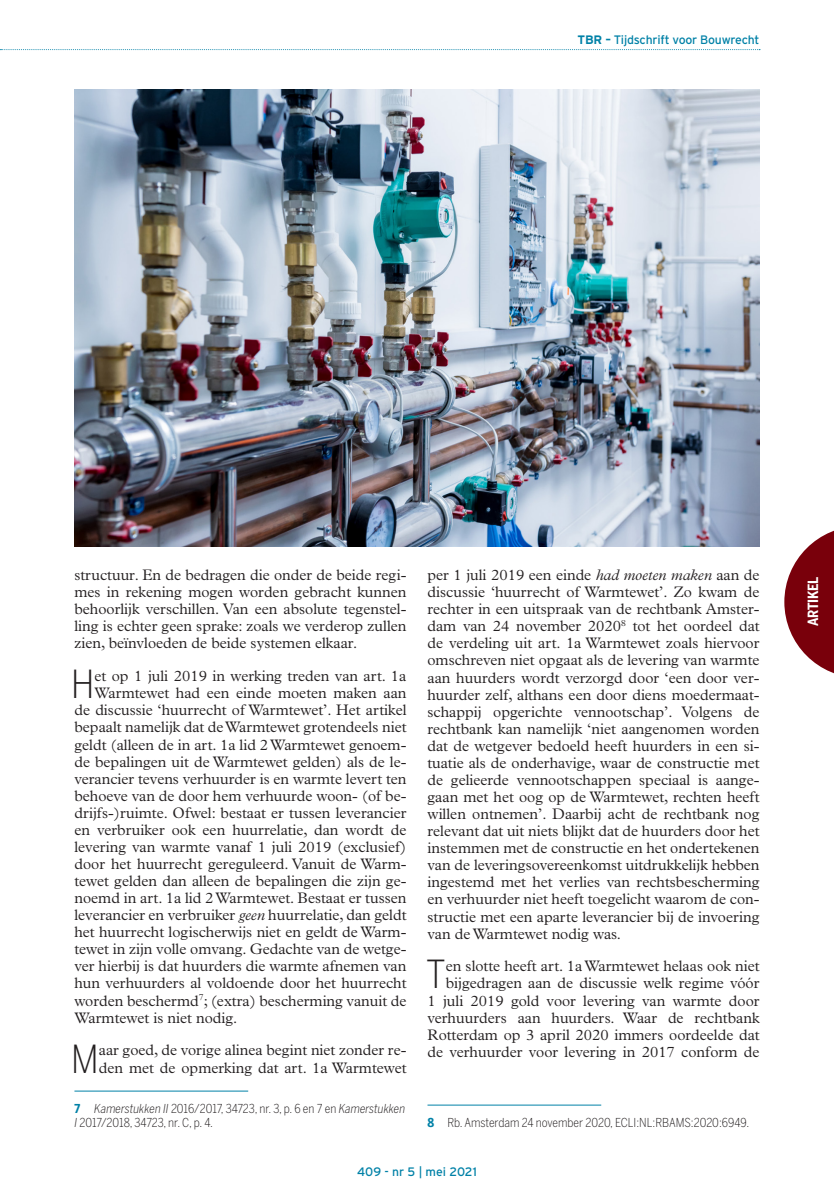
<style>
.page{position:relative;width:834px;height:1201px;background:#fff}
.page>*{position:absolute;margin:0;border:0;box-sizing:border-box;transform-origin:0 0}
.alinea_eerste_alinea{font:300 38.32px "Benton Sans Cond";color:#231f20}
.alinea_eerste_alinea-2{font:300 15.4px/17.2px "Plantin Std";color:#231f20;text-align:justify}
.t1{font:700 14px "Benton Sans Cond";letter-spacing:-.02em;color:#fff}
.voetnoot{font:300 12.25px/14px "Benton Sans Cond";letter-spacing:-.005em;color:#231f20}
.t2{font:12.25px "Interstate";letter-spacing:-.02em;color:#0081a7}
.t3{font:12.25px "Interstate";color:#0081a7}
.s1{font-weight:700}
.s2{font-style:italic}
.s3{font-weight:700;color:#0081a7}
</style>
<div class="page">
<svg style="left:0;top:49px;width:760px;height:1px"></svg>
<svg style="left:784px;top:531px;width:49px;height:142px"></svg>
<img style="left:74px;top:89px;width:685px;height:457px">
<hr style="left:74px;top:1090px;width:174px;height:1px;background:#0081a7">
<hr style="left:427px;top:1104px;width:174px;height:1px;background:#0081a7">
<p class="t2" style="left:577px;top:32px;width:183px"><span class="s1">TBR –</span> Tijdschrift voor Bouwrecht</p>
<p class="alinea_eerste_alinea-2" style="left:74px;top:566px;width:333px">structuur. En de bedragen die onder de beide regi&shy;mes in rekening mogen worden gebracht kunnen behoorlijk verschillen. Van een absolute tegenstel&shy;ling is echter geen sprake: zoals we verderop zullen zien, beïnvloeden de beide systemen elkaar.</p>
<p class="alinea_eerste_alinea" style="left:71px;top:662px;width:25px">H</p>
<p class="alinea_eerste_alinea-2" style="left:94px;top:667px;width:313px">et op 1 juli 2019 in werking treden van art. 1a</p>
<p class="alinea_eerste_alinea-2" style="left:94px;top:684px;width:313px">Warmtewet had een einde moeten maken aan</p>
<p class="alinea_eerste_alinea-2" style="left:74px;top:701px;width:333px">de discussie ‘huurrecht of Warmtewet’. Het artikel</p>
<p class="alinea_eerste_alinea-2" style="left:74px;top:718px;width:333px">bepaalt namelijk dat de Warmtewet grotendeels niet</p>
<p class="alinea_eerste_alinea-2" style="left:74px;top:736px;width:333px">geldt (alleen de in art. 1a lid 2 Warmtewet genoem-</p>
<p class="alinea_eerste_alinea-2" style="left:74px;top:753px;width:333px">de bepalingen uit de Warmtewet gelden) als de le-</p>
<p class="alinea_eerste_alinea-2" style="left:74px;top:770px;width:333px">verancier tevens verhuurder is en warmte levert ten</p>
<p class="alinea_eerste_alinea-2" style="left:74px;top:787px;width:333px">behoeve van de door hem verhuurde woon- (of be-</p>
<p class="alinea_eerste_alinea-2" style="left:74px;top:804px;width:333px">drijfs-)ruimte. Ofwel: bestaat er tussen leverancier</p>
<p class="alinea_eerste_alinea-2" style="left:74px;top:821px;width:333px">en verbruiker ook een huurrelatie, dan wordt de</p>
<p class="alinea_eerste_alinea-2" style="left:74px;top:838px;width:333px">levering van warmte vanaf 1 juli 2019 (exclusief)</p>
<p class="alinea_eerste_alinea-2" style="left:74px;top:855px;width:333px">door het huurrecht gereguleerd. Vanuit de Warm-</p>
<p class="alinea_eerste_alinea-2" style="left:74px;top:872px;width:333px">tewet gelden dan alleen de bepalingen die zijn ge-</p>
<p class="alinea_eerste_alinea-2" style="left:74px;top:889px;width:333px">noemd in art. 1a lid 2 Warmtewet. Bestaat er tussen</p>
<p class="alinea_eerste_alinea-2" style="left:74px;top:906px;width:333px">leverancier en verbruiker <span class="s2">geen</span> huurrelatie, dan geldt</p>
<p class="alinea_eerste_alinea-2" style="left:74px;top:923px;width:333px">het huurrecht logischerwijs niet en geldt de Warm-</p>
<p class="alinea_eerste_alinea-2" style="left:74px;top:940px;width:333px">tewet in zijn volle omvang. Gedachte van de wetge-</p>
<p class="alinea_eerste_alinea-2" style="left:74px;top:957px;width:333px">ver hierbij is dat huurders die warmte afnemen van</p>
<p class="alinea_eerste_alinea-2" style="left:74px;top:974px;width:333px">hun verhuurders al voldoende door het huurrecht</p>
<p class="alinea_eerste_alinea-2" style="left:74px;top:991px;width:333px">worden beschermd<sup>7</sup>; (extra) bescherming vanuit de</p>
<p class="alinea_eerste_alinea-2" style="left:74px;top:1009px;width:164px">Warmtewet is niet nodig.</p>
<p class="alinea_eerste_alinea" style="left:71px;top:1036px;width:29px">M</p>
<p class="alinea_eerste_alinea-2" style="left:99px;top:1041px;width:309px">aar goed, de vorige alinea begint niet zonder re&shy;den met de opmerking dat art. 1a Warmtewet</p>
<p class="voetnoot" style="left:74px;top:1101px;width:332px"><span class="s3">7</span> <span class="s2">Kamerstukken II</span> 2016/2017, 34723, nr. 3, p. 6 en 7 en <span class="s2">Kamerstukken<br>I</span> 2017/2018, 34723, nr. C, p. 4.</p>
<p class="alinea_eerste_alinea-2" style="left:427px;top:566px;width:333px">per 1 juli 2019 een einde <span class="s2">had moeten maken</span> aan de discussie ‘huurrecht of Warmtewet’. Zo kwam de rechter in een uitspraak van de rechtbank Amster&shy;dam van 24 november 2020<sup>8</sup> tot het oordeel dat de verdeling uit art. 1a Warmtewet zoals hiervoor omschreven niet opgaat als de levering van warmte aan huurders wordt verzorgd door ‘een door ver&shy;huurder zelf, althans een door diens moedermaat&shy;schappij opgerichte vennootschap’. Volgens de rechtbank kan namelijk ‘niet aangenomen worden dat de wetgever bedoeld heeft huurders in een si&shy;tuatie als de onderhavige, waar de constructie met de gelieerde vennootschappen speciaal is aange&shy;gaan met het oog op de Warmtewet, rechten heeft willen ontnemen’. Daarbij acht de rechtbank nog relevant dat uit niets blijkt dat de huurders door het instemmen met de constructie en het ondertekenen van de leveringsovereenkomst uitdrukkelijk hebben ingestemd met het verlies van rechtsbescherming en verhuurder niet heeft toegelicht waarom de con&shy;structie met een aparte leverancier bij de invoering van de Warmtewet nodig was.</p>
<p class="alinea_eerste_alinea" style="left:426px;top:952px;width:21px">T</p>
<p class="alinea_eerste_alinea-2" style="left:427px;top:957px;width:333px;text-align:right">en slotte heeft art. 1a Warmtewet helaas ook niet bijgedragen aan de discussie welk regime vóór<br>1 juli 2019 gold voor levering van warmte door verhuurders aan huurders. Waar de rechtbank Rotterdam op 3 april 2020 immers oordeelde dat de verhuurder voor levering in 2017 conform de</p>
<p class="voetnoot" style="left:427px;top:1115px;width:323px"><span class="s3">8</span> Rb. Amsterdam 24 november 2020, ECLI:NL:RBAMS:2020:6949.</p>
<p class="t3" style="left:357px;top:1164px;width:121px">409 - nr 5 | mei 2021</p>
<p class="t1" style="left:804px;top:626px;width:51px;rotate:-90deg">ARTIKEL</p>
</div>
